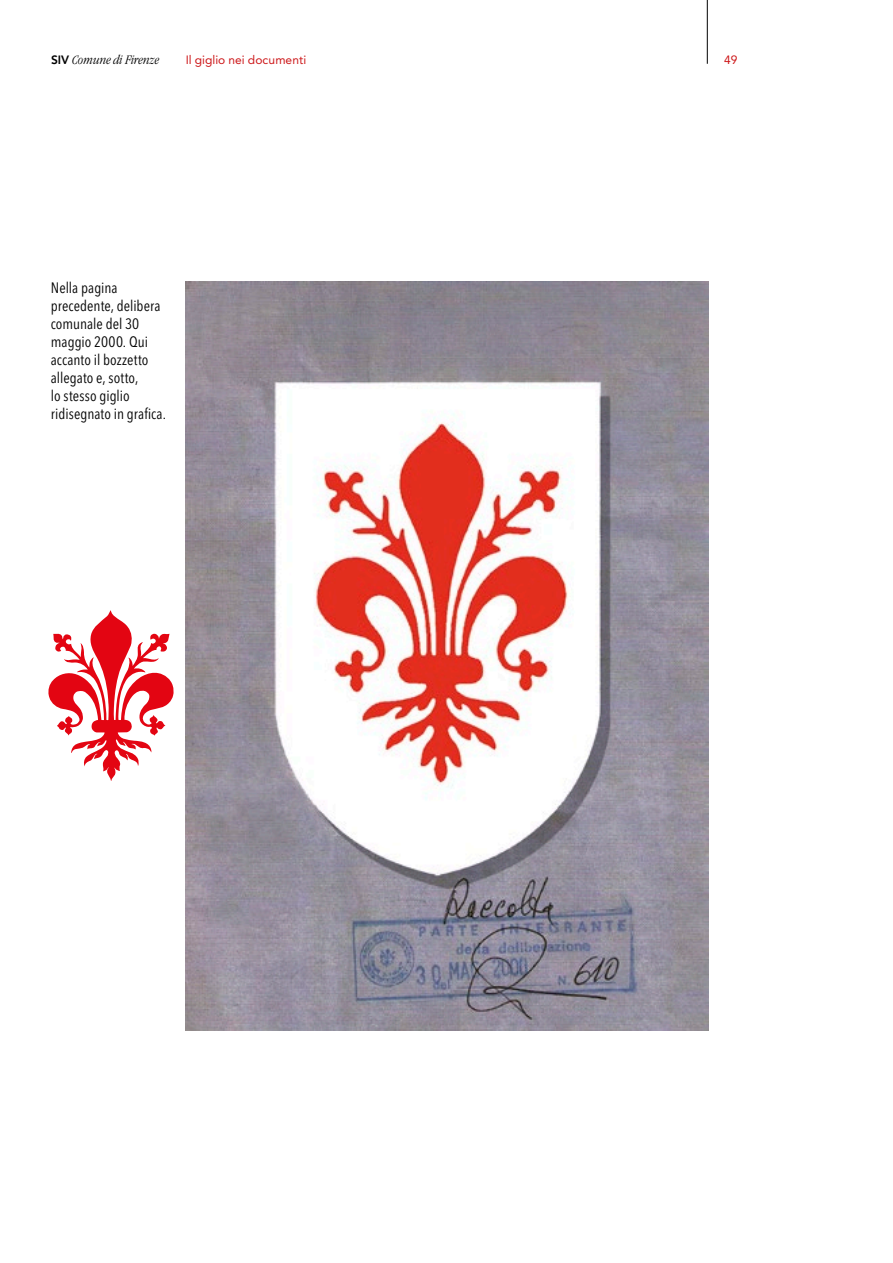
<style>
.page{position:relative;width:893px;height:1263px;background:#fff}
.page>*{position:absolute;margin:0;border:0;box-sizing:border-box;transform-origin:0 0}
.t1{font:condensed 15px/18px "Avenir Next LT Pro";letter-spacing:.005em;color:#000}
.t2{font:italic 300 condensed 13.5px "ITC Garamond Std";letter-spacing:-.005em;color:#000}
.t3{font:12px "Avenir LT Std";color:#cd1719}
.s1{font-family:"Avenir LT Std";font-weight:800;font-style:normal;font-stretch:normal;font-size:12px}
</style>
<div class="page">
<hr style="left:707px;top:0;width:1px;height:64px;background:#000">
<svg style="left:48px;top:610px;width:126px;height:171px"></svg>
<img style="left:186px;top:281px;width:522px;height:749px">
<p class="t2" style="left:51px;top:52px;width:110px"><span class="s1">SIV</span> Comune di Firenze</p>
<p class="t3" style="left:724px;top:53px;width:15px">49</p>
<p class="t3" style="left:186px;top:53px;width:122px">I l giglio nei documenti</p>
<p class="t1" style="left:51px;top:278px;width:117px">Nella pagina precedente, delibera comunale del 30 maggio 2000. Qui accanto il bozzetto allegato e, sotto,<br>lo stesso giglio ridisegnato in grafica.</p>
</div>
